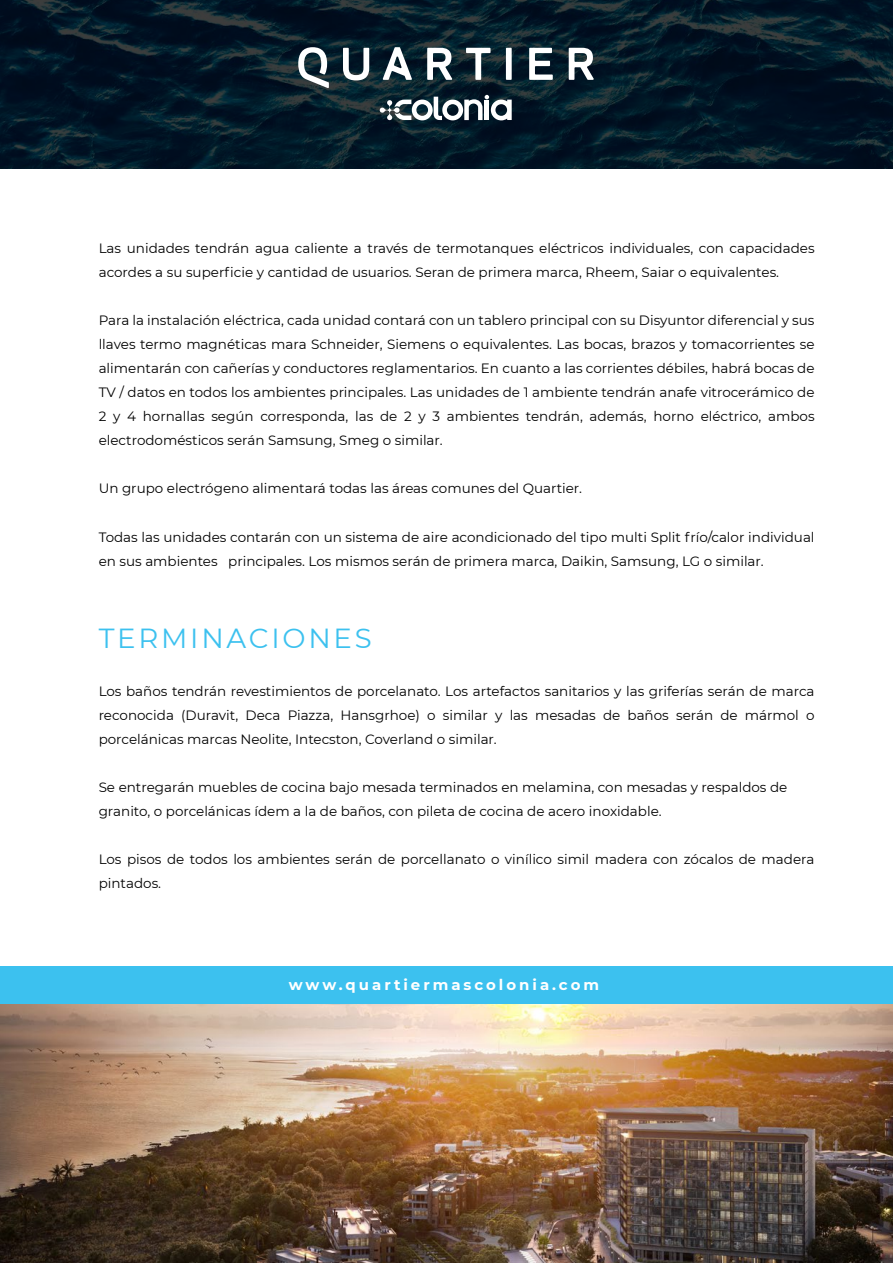
<style>
.page{position:relative;width:893px;height:1263px;background:#fff}
.page>*{position:absolute;margin:0;border:0;box-sizing:border-box;transform-origin:0 0}
.t1{font:27.6px "Montserrat";letter-spacing:.1em;color:#3cc1ef}
.t2{font:700 15px "Montserrat";letter-spacing:.2em;color:#fff}
.t3{font:13.5px/24px "Montserrat";color:#000}
</style>
<div class="page">
<img style="left:0;top:1003px;width:892px;height:260px">
<div style="left:0;top:966px;width:893px;height:37px;background:#3cc1ef"></div>
<svg style="left:0;top:0;width:893px;height:169px;background:#051927"></svg>
<svg style="left:380px;top:95px;width:132px;height:25px"></svg>
<svg style="left:343px;top:48px;width:26px;height:32px"></svg>
<svg style="left:383px;top:47px;width:29px;height:33px"></svg>
<svg style="left:427px;top:48px;width:25px;height:32px"></svg>
<svg style="left:569px;top:48px;width:25px;height:32px"></svg>
<svg style="left:466px;top:48px;width:24px;height:32px"></svg>
<div style="left:506px;top:48px;width:6px;height:32px;background:#fff"></div>
<svg style="left:529px;top:48px;width:24px;height:32px"></svg>
<svg style="left:298px;top:47px;width:31px;height:41px"></svg>
<p class="t3" style="left:99px;top:236px;width:717px">Las unidades tendrán agua caliente a través de termotanques eléctricos individuales, con capacidades acordes a su superficie y cantidad de usuarios. Seran de primera marca, Rheem, Saiar o equivalentes.</p>
<p class="t3" style="left:99px;top:308px;width:717px;text-align:justify">Para la instalación eléctrica, cada unidad contará con un tablero principal con su Disyuntor diferencial y sus llaves termo magnéticas mara Schneider, Siemens o equivalentes. Las bocas, brazos y tomacorrientes se alimentarán con cañerías y conductores reglamentarios. En cuanto a las corrientes débiles, habrá bocas de TV / datos en todos los ambientes principales. Las unidades de 1 ambiente tendrán anafe vitrocerámico de 2 y 4 hornallas según corresponda, las de 2 y 3 ambientes tendrán, además, horno eléctrico, ambos electrodomésticos serán Samsung, Smeg o similar.</p>
<p class="t3" style="left:99px;top:476px;width:485px">Un grupo electrógeno alimentará todas las áreas comunes del Quartier.</p>
<p class="t3" style="left:99px;top:524px;width:717px">Todas las unidades contarán con un sistema de aire acondicionado del tipo multi Split frío/calor individual en sus ambientes principales. Los mismos serán de primera marca, Daikin, Samsung, LG o similar.</p>
<h1 class="t1" style="left:99px;top:619px;width:275px">TERMINACIONES</h1>
<p class="t3" style="left:99px;top:678px;width:717px;text-align:justify">Los baños tendrán revestimientos de porcelanato. Los artefactos sanitarios y las griferías serán de marca reconocida (Duravit, Deca Piazza, Hansgrhoe) o similar y las mesadas de baños serán de mármol o porcelánicas marcas Neolite, Intecston, Coverland o similar.</p>
<p class="t3" style="left:99px;top:774px;width:690px">Se entregarán muebles de cocina bajo mesada terminados en melamina, con mesadas y respaldos de granito, o porcelánicas ídem a la de baños, con pileta de cocina de acero inoxidable.</p>
<p class="t3" style="left:99px;top:846px;width:717px">Los pisos de todos los ambientes serán de porcellanato o vinílico simil madera con zócalos de madera pintados.</p>
<p class="t2" style="left:289px;top:973px;width:312px">www.quartiermascolonia.com</p>
</div>
